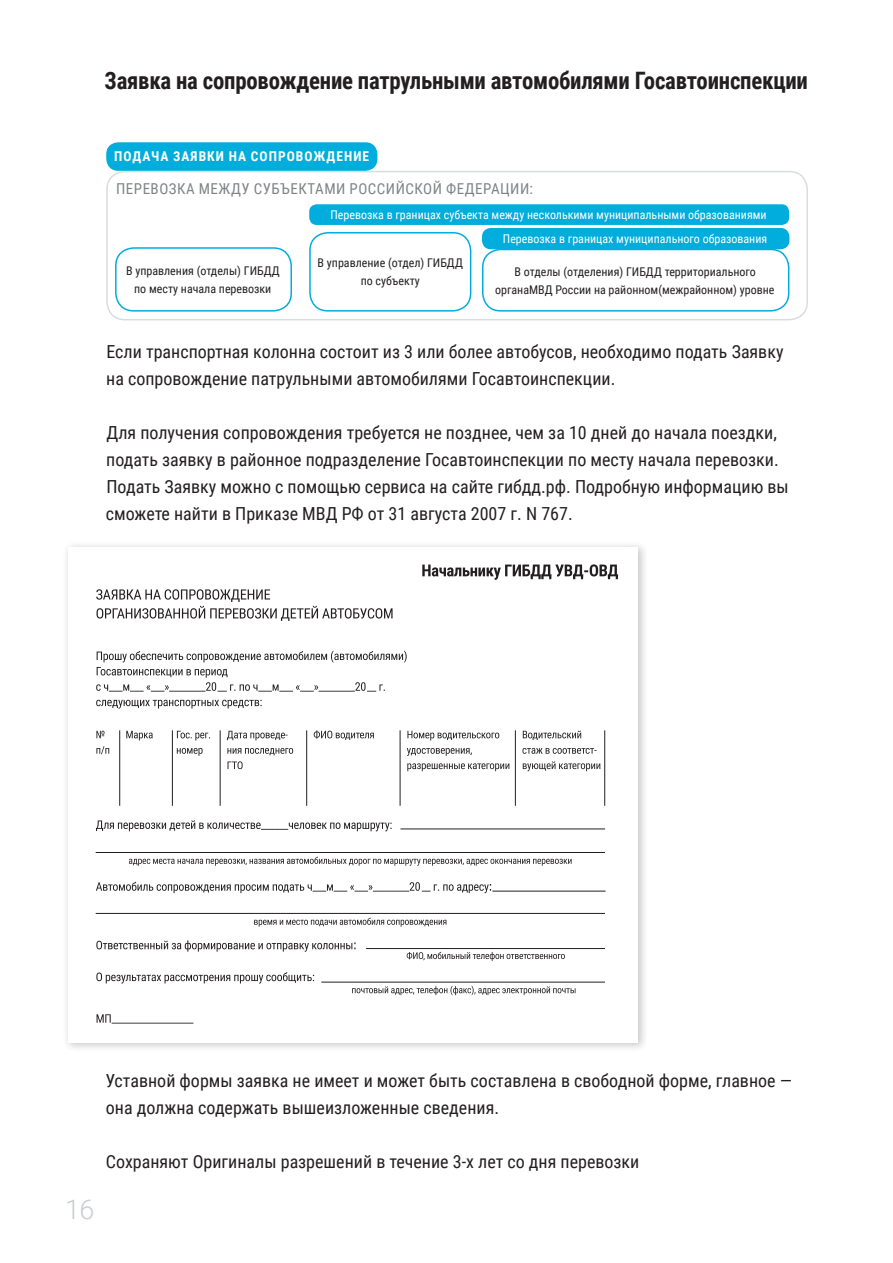
<style>
.page{position:relative;width:893px;height:1263px;background:#fff}
.page>*{position:absolute;margin:0;border:0;box-sizing:border-box;transform-origin:0 0}
.t1{font:300 27px "Roboto";color:#c8cdd1}
.t2{font:700 24px "Roboto Condensed";letter-spacing:-.01em;color:#231f20;scale:.95 1}
.t3{font:18px/27px "Roboto Condensed";color:#231f20}
.t4{font:15px "Roboto Condensed";letter-spacing:.035em;color:#808285}
.t5{font:700 13.5px "Roboto Condensed";letter-spacing:.075em;color:#fff}
.t6{font:12px/18px "Roboto Condensed";color:#231f20;text-align:center}
.t7{font:12px "Roboto Condensed";color:#fff}
</style>
<div class="page">
<div style="left:106px;top:171px;width:702px;height:149px;border:2px solid #d8dddd;border-radius:18px"></div>
<div style="left:106px;top:142px;width:271px;height:29px;background:#00addc;border-radius:12px"></div>
<div style="left:115px;top:247px;width:177px;height:65px;border:2px solid #00addc;border-radius:18px"></div>
<div style="left:309px;top:232px;width:162px;height:80px;border:2px solid #00addc;border-radius:18px"></div>
<div style="left:482px;top:249px;width:307px;height:63px;border:2px solid #00addc;border-radius:18px"></div>
<div style="left:482px;top:228px;width:307px;height:21px;background:#00addc;border-radius:9px"></div>
<div style="left:309px;top:204px;width:480px;height:21px;background:#00addc;border-radius:8px"></div>
<div style="left:61px;top:540px;width:586px;height:512px;background:#231f20;opacity:.25"></div>
<div style="left:68px;top:547px;width:570px;height:495px;background:#fff"></div>
<svg style="left:422px;top:564px;width:196px;height:16px"></svg>
<svg style="left:96px;top:589px;width:297px;height:32px"></svg>
<svg style="left:96px;top:700px;width:166px;height:9px"></svg>
<svg style="left:96px;top:650px;width:311px;height:42px"></svg>
<svg style="left:96px;top:882px;width:395px;height:11px"></svg>
<svg style="left:96px;top:940px;width:260px;height:12px"></svg>
<svg style="left:96px;top:972px;width:218px;height:11px"></svg>
<svg style="left:97px;top:1014px;width:96px;height:9px"></svg>
<svg style="left:96px;top:820px;width:296px;height:11px"></svg>
<svg style="left:129px;top:857px;width:443px;height:9px"></svg>
<svg style="left:407px;top:952px;width:158px;height:9px"></svg>
<svg style="left:352px;top:985px;width:223px;height:10px"></svg>
<svg style="left:254px;top:918px;width:192px;height:9px"></svg>
<svg style="left:96px;top:746px;width:13px;height:8px"></svg>
<svg style="left:96px;top:731px;width:8px;height:7px"></svg>
<svg style="left:126px;top:731px;width:27px;height:9px"></svg>
<svg style="left:177px;top:748px;width:26px;height:8px"></svg>
<svg style="left:177px;top:731px;width:33px;height:9px"></svg>
<svg style="left:228px;top:761px;width:15px;height:8px"></svg>
<svg style="left:227px;top:748px;width:66px;height:7px"></svg>
<svg style="left:227px;top:731px;width:61px;height:9px"></svg>
<svg style="left:407px;top:763px;width:102px;height:8px"></svg>
<svg style="left:407px;top:748px;width:65px;height:8px"></svg>
<svg style="left:407px;top:731px;width:92px;height:9px"></svg>
<svg style="left:523px;top:761px;width:77px;height:10px"></svg>
<svg style="left:522px;top:748px;width:74px;height:6px"></svg>
<svg style="left:523px;top:731px;width:58px;height:9px"></svg>
<svg style="left:314px;top:730px;width:60px;height:10px"></svg>
<hr style="left:119px;top:730px;width:1px;height:76px;background:#231f20">
<hr style="left:172px;top:730px;width:1px;height:76px;background:#231f20">
<hr style="left:220px;top:730px;width:1px;height:76px;background:#231f20">
<hr style="left:400px;top:730px;width:1px;height:76px;background:#231f20">
<hr style="left:515px;top:730px;width:1px;height:76px;background:#231f20">
<hr style="left:604px;top:730px;width:1px;height:76px;background:#231f20">
<hr style="left:306px;top:730px;width:1px;height:76px;background:#231f20">
<hr style="left:96px;top:852px;width:509px;height:1px;background:#231f20">
<hr style="left:366px;top:948px;width:239px;height:1px;background:#231f20">
<hr style="left:321px;top:982px;width:284px;height:1px;background:#231f20">
<hr style="left:96px;top:913px;width:509px;height:1px;background:#231f20">
<hr style="left:400px;top:828px;width:205px;height:1px;background:#231f20">
<hr style="left:492px;top:891px;width:114px;height:1px;background:#231f20">
<h2 class="t2" style="left:105px;top:64px;width:742px">Заявка на сопровождение патрульными автомобилями Госавтоинспекции</h2>
<p class="t5" style="left:114px;top:147px;width:257px">ПОДАЧА ЗАЯВКИ НА СОПРОВОЖДЕНИЕ</p>
<p class="t4" style="left:116px;top:178px;width:419px">ПЕРЕВОЗКА МЕЖДУ СУБЪЕКТАМИ РОССИЙСКОЙ ФЕДЕРАЦИИ:</p>
<p class="t7" style="left:330px;top:206px;width:438px">Перевозка в границах субъекта между несколькими муниципальными образованиями</p>
<p class="t7" style="left:503px;top:230px;width:266px">Перевозка в границах муниципального образования</p>
<p class="t6" style="left:126px;top:261px;width:155px">В управления (отделы) ГИБДД по месту начала перевозки</p>
<p class="t6" style="left:318px;top:254px;width:147px">В управление (отдел) ГИБДД по субъекту</p>
<p class="t6" style="left:495px;top:262px;width:281px">В отделы (отделения) ГИБДД территориального органаМВД России на районном(межрайонном) уровне</p>
<p class="t3" style="left:106px;top:338px;width:679px">Если транспортная колонна состоит из 3 или более автобусов, необходимо подать Заявку на сопровождение патрульными автомобилями Госавтоинспекции.</p>
<p class="t3" style="left:106px;top:419px;width:684px">Для получения сопровождения требуется не позднее, чем за 10 дней до начала поездки, подать заявку в районное подразделение Госавтоинспекции по месту начала перевозки.<br>Подать Заявку можно с помощью сервиса на сайте гибдд.рф. Подробную информацию вы сможете найти в Приказе МВД РФ от 31 августа 2007 г. N 767.</p>
<h1 class="t1" style="left:65px;top:1194px;width:31px">16</h1>
<p class="t3" style="left:105px;top:1067px;width:688px">Уставной формы заявка не имеет и может быть составлена в свободной форме, главное — она должна содержать вышеизложенные сведения.</p>
<p class="t3" style="left:106px;top:1148px;width:535px">Сохраняют Оригиналы разрешений в течение 3-х лет со дня перевозки</p>
</div>
